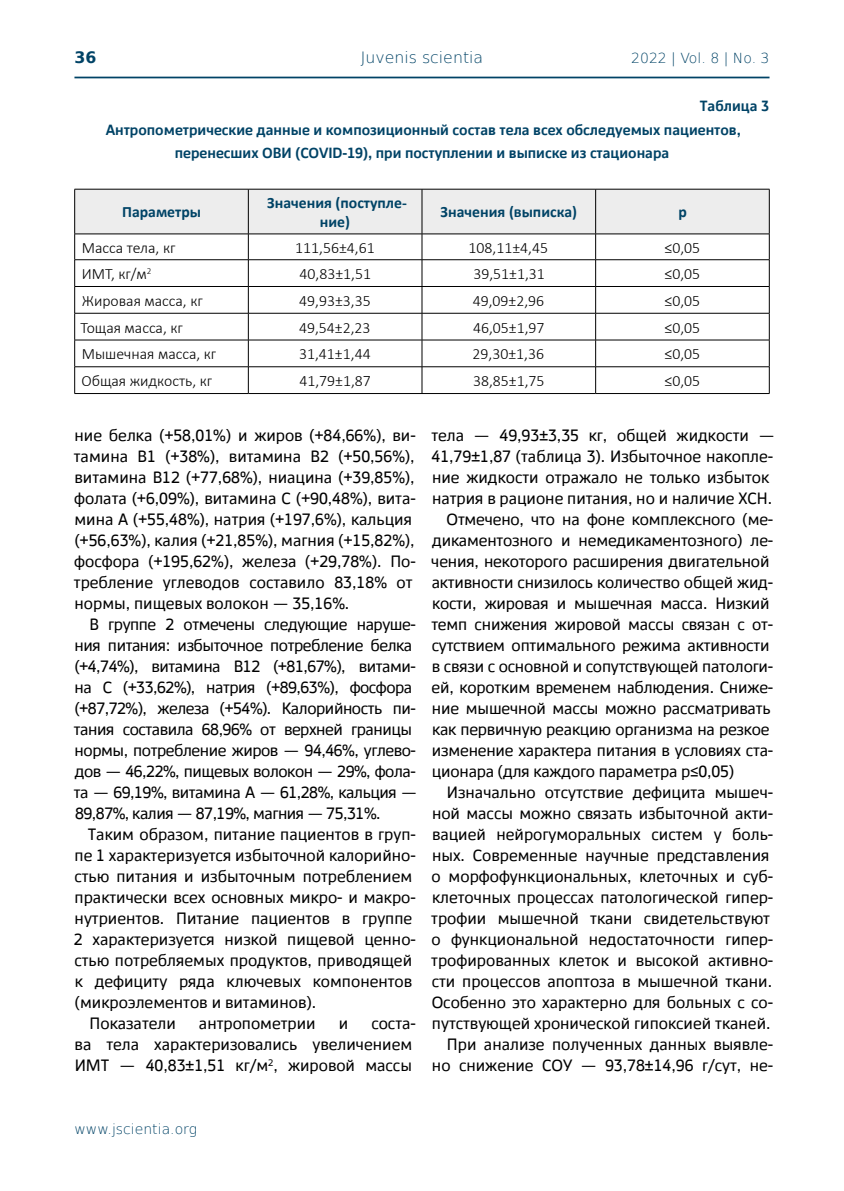
<style>
.page{position:relative;width:844px;height:1191px;background:#fff}
.page>*{position:absolute;margin:0;border:0;box-sizing:border-box;transform-origin:0 0}
.t1{font:17.5px/21px "XO Caliburn";color:#000}
.t2{font:17.5px/21px "XO Caliburn";letter-spacing:-.025em;color:#000}
.t3{font:300 15.75px "Calibri";color:#000}
.t4{font:700 15.75px "XO Caliburn";color:#004366}
.t5{font:700 15.75px/18.9px "Calibri";color:#004366;text-align:center}
.t6{font:200 15.75px "DejaVu Sans";color:#004366}
.t7{font:700 15.75px "DejaVu Sans";color:#004366}
.t8{font:200 14px "DejaVu Sans";color:#004366}
</style>
<div class="page">
<hr style="left:74px;top:77px;width:695px;height:1px;background:#004366">
<svg style="left:74px;top:190px;width:695px;height:203px"></svg>
<hr style="left:74px;top:393px;width:174px;height:1px;background:#000">
<hr style="left:248px;top:393px;width:174px;height:1px;background:#000">
<hr style="left:422px;top:393px;width:173px;height:1px;background:#000">
<hr style="left:595px;top:393px;width:174px;height:1px;background:#000">
<hr style="left:74px;top:189px;width:174px;height:1px;background:#000">
<hr style="left:74px;top:189px;width:1px;height:45px;background:#000">
<hr style="left:248px;top:189px;width:174px;height:1px;background:#000">
<hr style="left:248px;top:189px;width:1px;height:45px;background:#000">
<hr style="left:422px;top:189px;width:173px;height:1px;background:#000">
<hr style="left:421px;top:189px;width:1px;height:45px;background:#000">
<hr style="left:595px;top:189px;width:174px;height:1px;background:#000">
<hr style="left:595px;top:189px;width:1px;height:45px;background:#000">
<hr style="left:768px;top:189px;width:1px;height:45px;background:#000">
<hr style="left:74px;top:234px;width:174px;height:1px;background:#000">
<hr style="left:248px;top:234px;width:174px;height:1px;background:#000">
<hr style="left:422px;top:234px;width:173px;height:1px;background:#000">
<hr style="left:595px;top:234px;width:174px;height:1px;background:#000">
<p class="t7" style="left:74px;top:45px;width:23px">36</p>
<p class="t6" style="left:360px;top:46px;width:124px">Juvenis scientia</p>
<p class="t8" style="left:631px;top:48px;width:140px">2022 | Vol. 8 | No. 3</p>
<p class="t4" style="left:699px;top:98px;width:71px">Таблица 3</p>
<p class="t4" style="left:106px;top:121px;width:636px">Антропометрические данные и композиционный состав тела всех обследуемых пациентов,</p>
<p class="t4" style="left:175px;top:145px;width:496px">перенесших ОВИ (COVID-19), при поступлении и выписке из стационара</p>
<p class="t5" style="left:122px;top:202px;width:80px">Параметры</p>
<p class="t5" style="left:267px;top:193px;width:141px">Значения (поступле&shy;ние)</p>
<p class="t5" style="left:440px;top:202px;width:138px">Значения (выписка)</p>
<p class="t5" style="left:678px;top:202px;width:10px">р</p>
<p class="t3" style="left:82px;top:238px;width:95px">Масса тела, кг</p>
<p class="t3" style="left:295px;top:238px;width:81px">111,56±4,61</p>
<p class="t3" style="left:468px;top:238px;width:81px">108,11±4,45</p>
<p class="t3" style="left:664px;top:238px;width:37px">≤0,05</p>
<p class="t3" style="left:82px;top:264px;width:71px">ИМТ, кг/м<sup>2</sup></p>
<p class="t3" style="left:299px;top:264px;width:73px">40,83±1,51</p>
<p class="t3" style="left:473px;top:264px;width:73px">39,51±1,31</p>
<p class="t3" style="left:664px;top:264px;width:37px">≤0,05</p>
<p class="t3" style="left:82px;top:291px;width:122px">Жировая масса, кг</p>
<p class="t3" style="left:299px;top:291px;width:73px">49,93±3,35</p>
<p class="t3" style="left:472px;top:291px;width:73px">49,09±2,96</p>
<p class="t3" style="left:664px;top:291px;width:37px">≤0,05</p>
<p class="t3" style="left:80px;top:317px;width:104px">Тощая масса, кг</p>
<p class="t3" style="left:299px;top:317px;width:73px">49,54±2,23</p>
<p class="t3" style="left:473px;top:317px;width:73px">46,05±1,97</p>
<p class="t3" style="left:664px;top:317px;width:37px">≤0,05</p>
<p class="t3" style="left:82px;top:344px;width:136px">Мышечная масса, кг</p>
<p class="t3" style="left:299px;top:344px;width:73px">31,41±1,44</p>
<p class="t3" style="left:472px;top:344px;width:73px">29,30±1,36</p>
<p class="t3" style="left:664px;top:344px;width:37px">≤0,05</p>
<p class="t3" style="left:81px;top:371px;width:132px">Общая жидкость, кг</p>
<p class="t3" style="left:299px;top:371px;width:73px">41,79±1,87</p>
<p class="t3" style="left:473px;top:371px;width:73px">38,85±1,75</p>
<p class="t3" style="left:664px;top:371px;width:37px">≤0,05</p>
<p class="t1" style="left:74px;top:425px;width:343px">ние белка (+58,01%) и жиров (+84,66%), ви&shy;тамина В1 (+38%), витамина В2 (+50,56%), витамина В12 (+77,68%), ниацина (+39,85%), фолата (+6,09%), витамина С (+90,48%), вита&shy;мина А (+55,48%), натрия (+197,6%), кальция (+56,63%), калия (+21,85%), магния (+15,82%), фосфора (+195,62%), железа (+29,78%). По&shy;требление углеводов составило 83,18% от нормы, пищевых волокон — 35,16%.</p>
<p class="t2" style="left:74px;top:614px;width:344px;text-indent:16px">В группе 2 отмечены следующие наруше&shy;ния питания: избыточное потребление белка (+4,74%), витамина В12 (+81,67%), витами&shy;на С (+33,62%), натрия (+89,63%), фосфора (+87,72%), железа (+54%). Калорийность пи&shy;тания составила 68,96% от верхней границы нормы, потребление жиров — 94,46%, углево&shy;дов — 46,22%, пищевых волокон — 29%, фола&shy;та — 69,19%, витамина А — 61,28%, кальция — 89,87%, калия — 87,19%, магния — 75,31%.</p>
<p class="t1" style="left:88px;top:824px;width:329px">Таким образом, питание пациентов в груп-</p>
<p class="t1" style="left:75px;top:845px;width:342px">пе 1 характеризуется избыточной калорийно-</p>
<p class="t1" style="left:74px;top:866px;width:339px">стью питания и избыточным потреблением</p>
<p class="t1" style="left:75px;top:887px;width:343px">практически всех основных микро- и макро-</p>
<p class="t1" style="left:75px;top:908px;width:339px">нутриентов. Питание пациентов в группе</p>
<p class="t1" style="left:74px;top:929px;width:343px">2 характеризуется низкой пищевой ценно-</p>
<p class="t1" style="left:74px;top:950px;width:339px">стью потребляемых продуктов, приводящей</p>
<p class="t1" style="left:75px;top:971px;width:339px">к дефициту ряда ключевых компонентов</p>
<p class="t1" style="left:75px;top:992px;width:243px">(микроэлементов и витаминов).</p>
<p class="t1" style="left:90px;top:1013px;width:88px">Показатели</p>
<p class="t1" style="left:199px;top:1013px;width:118px">антропометрии</p>
<p class="t1" style="left:339px;top:1013px;width:11px">и</p>
<p class="t1" style="left:75px;top:1013px;width:342px;text-indent:296px">соста&shy;ва тела характеризовались увеличением<br>ИМТ — 40,83±1,51 кг/м<sup>2</sup>, жировой массы</p>
<p class="t1" style="left:431px;top:425px;width:344px">тела — 49,93±3,35 кг, общей жидкости —</p>
<p class="t1" style="left:431px;top:446px;width:343px">41,79±1,87 (таблица 3). Избыточное накопле-</p>
<p class="t1" style="left:432px;top:467px;width:338px">ние жидкости отражало не только избыток</p>
<p class="t1" style="left:432px;top:488px;width:341px">натрия в рационе питания, но и наличие ХСН.</p>
<p class="t1" style="left:446px;top:509px;width:328px">Отмечено, что на фоне комплексного (ме-</p>
<p class="t1" style="left:432px;top:530px;width:342px">дикаментозного и немедикаментозного) ле-</p>
<p class="t1" style="left:431px;top:551px;width:339px">чения, некоторого расширения двигательной</p>
<p class="t1" style="left:431px;top:572px;width:343px">активности снизилось количество общей жид-</p>
<p class="t1" style="left:432px;top:593px;width:339px">кости, жировая и мышечная масса. Низкий</p>
<p class="t1" style="left:431px;top:614px;width:343px">темп снижения жировой массы связан с от-</p>
<p class="t1" style="left:431px;top:635px;width:339px">сутствием оптимального режима активности</p>
<p class="t1" style="left:432px;top:656px;width:342px">в связи с основной и сопутствующей патологи-</p>
<p class="t1" style="left:431px;top:677px;width:343px">ей, коротким временем наблюдения. Сниже-</p>
<p class="t1" style="left:432px;top:698px;width:340px">ние мышечной массы можно рассматривать</p>
<p class="t1" style="left:432px;top:719px;width:339px">как первичную реакцию организма на резкое</p>
<p class="t1" style="left:432px;top:740px;width:343px">изменение характера питания в условиях ста-</p>
<p class="t1" style="left:432px;top:761px;width:304px">ционара (для каждого параметра р≤0,05)</p>
<p class="t1" style="left:447px;top:782px;width:328px">Изначально отсутствие дефицита мышеч-</p>
<p class="t1" style="left:432px;top:803px;width:342px">ной массы можно связать избыточной акти-</p>
<p class="t1" style="left:432px;top:824px;width:342px">вацией нейрогуморальных систем у боль-</p>
<p class="t1" style="left:432px;top:845px;width:339px">ных. Современные научные представления</p>
<p class="t1" style="left:431px;top:866px;width:343px">о морфофункциональных, клеточных и суб-</p>
<p class="t1" style="left:432px;top:887px;width:342px">клеточных процессах патологической гипер-</p>
<p class="t1" style="left:431px;top:908px;width:340px">трофии мышечной ткани свидетельствуют</p>
<p class="t1" style="left:431px;top:929px;width:343px">о функциональной недостаточности гипер-</p>
<p class="t1" style="left:431px;top:950px;width:343px">трофированных клеток и высокой активно-</p>
<p class="t1" style="left:431px;top:971px;width:342px">сти процессов апоптоза в мышечной ткани.</p>
<p class="t1" style="left:431px;top:992px;width:343px">Особенно это характерно для больных с со-</p>
<p class="t1" style="left:432px;top:1013px;width:340px">путствующей хронической гипоксией тканей.</p>
<p class="t1" style="left:447px;top:1034px;width:328px">При анализе полученных данных выявле-</p>
<p class="t1" style="left:432px;top:1055px;width:342px">но снижение СОУ — 93,78±14,96 г/сут, не-</p>
<p class="t8" style="left:74px;top:1119px;width:124px">www.jscientia.org</p>
</div>
